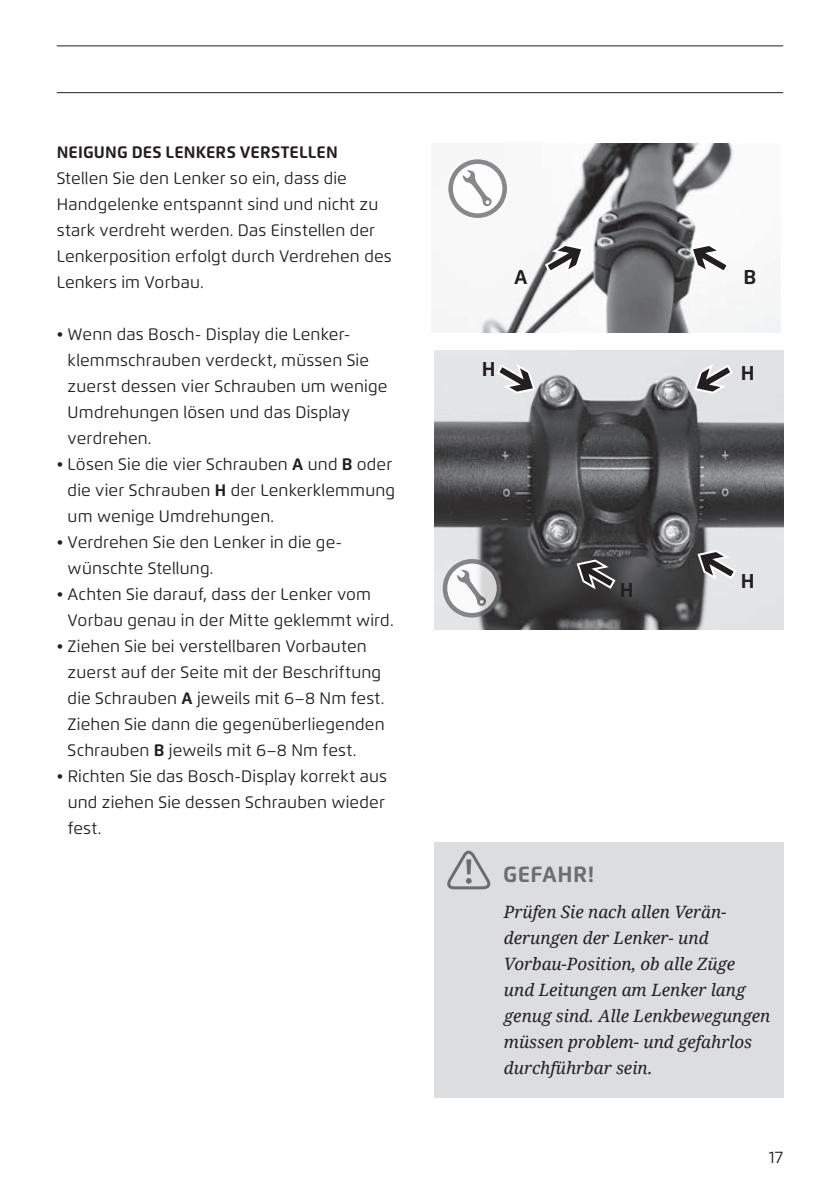
<style>
.page{position:relative;width:840px;height:1191px;background:#fff}
.page>*{position:absolute;margin:0;border:0;box-sizing:border-box;transform-origin:0 0}
.t1{font:700 22px "Flexo";letter-spacing:.02em;color:#6c6d70}
.t2{font:700 20px "Flexo";color:#231f20}
.t3{font:italic 17px/26px "Droid Serif";color:#231f20}
.t4{font:16.6px/26px "Flexo";letter-spacing:.01em;color:#231f20}
.t5{font:700 16.6px "Flexo";letter-spacing:.005em;color:#231f20}
.s1{font-weight:700}
</style>
<div class="page">
<hr style="left:57px;top:92px;width:725px;height:1px;background:#231f20">
<hr style="left:57px;top:45px;width:725px;height:1px;background:#231f20">
<div style="left:434px;top:842px;width:348px;height:255px;background:#dcdddf"></div>
<svg style="left:447px;top:850px;width:44px;height:40px"></svg>
<img style="left:434px;top:351px;width:348px;height:279px">
<svg style="left:695px;top:548px;width:42px;height:34px"></svg>
<svg style="left:575px;top:558px;width:41px;height:33px"></svg>
<svg style="left:495px;top:362px;width:41px;height:33px"></svg>
<svg style="left:692px;top:362px;width:42px;height:33px"></svg>
<svg style="left:444px;top:561px;width:54px;height:54px"></svg>
<div style="left:442px;top:559px;width:59px;height:58px;border:5px solid #6c6d70;border-radius:50%"></div>
<svg style="left:456px;top:570px;width:30px;height:36px"></svg>
<img style="left:450px;top:143px;width:330px;height:189px">
<svg style="left:450px;top:162px;width:54px;height:54px"></svg>
<div style="left:448px;top:159px;width:58px;height:59px;border:5px solid #6c6d70;border-radius:50%"></div>
<svg style="left:462px;top:170px;width:29px;height:36px"></svg>
<svg style="left:543px;top:242px;width:41px;height:34px"></svg>
<svg style="left:688px;top:242px;width:42px;height:34px"></svg>
<p class="t5" style="left:57px;top:142px;width:282px">NEIGUNG DES LENKERS VERSTELLEN</p>
<p class="t4" style="left:57px;top:165px;width:336px">Stellen Sie den Lenker so ein, dass die Handgelenke entspannt sind und nicht zu stark verdreht werden. Das Einstellen der Lenkerposition erfolgt durch Verdrehen des Lenkers im Vorbau.</p>
<p class="t4" style="left:68px;top:321px;width:321px;text-indent:-11px">• Wenn das Bosch- Display die Lenker&shy;klemmschrauben verdeckt, müssen Sie zuerst dessen vier Schrauben um wenige<br>Umdrehungen lösen und das Display verdrehen.</p>
<p class="t4" style="left:68px;top:451px;width:329px;text-indent:-11px">• Lösen Sie die vier Schrauben <span class="s1">A</span> und <span class="s1">B</span> oder die vier Schrauben <span class="s1">H</span> der Lenkerklemmung um wenige Umdrehungen.</p>
<p class="t4" style="left:68px;top:529px;width:276px;text-indent:-11px">• Verdrehen Sie den Lenker in die ge&shy;wünschte Stellung.</p>
<p class="t4" style="left:68px;top:581px;width:327px;text-indent:-11px">• Achten Sie darauf, dass der Lenker vom<br>Vorbau genau in der Mitte geklemmt wird.</p>
<p class="t4" style="left:68px;top:633px;width:318px;text-indent:-11px">• Ziehen Sie bei verstellbaren Vorbauten zuerst auf der Seite mit der Beschriftung die Schrauben <span class="s1">A</span> jeweils mit 6–8 Nm fest.<br>Ziehen Sie dann die gegenüberliegenden Schrauben <span class="s1">B</span> jeweils mit 6–8 Nm fest.</p>
<p class="t4" style="left:68px;top:763px;width:321px;text-indent:-11px">• Richten Sie das Bosch-Display korrekt aus und ziehen Sie dessen Schrauben wieder fest.</p>
<p class="t2" style="left:514px;top:265px;width:15px">A</p>
<p class="t2" style="left:743px;top:265px;width:14px">B</p>
<p class="t2" style="left:481px;top:356px;width:15px">H</p>
<p class="t2" style="left:740px;top:360px;width:15px">H</p>
<p class="t2" style="left:619px;top:578px;width:15px">H</p>
<p class="t2" style="left:740px;top:568px;width:15px">H</p>
<h1 class="t1" style="left:503px;top:861px;width:93px">GEFAHR!</h1>
<p class="t3" style="left:503px;top:899px;width:267px">Prüfen Sie nach allen Verän&shy;derungen der Lenker- und<br>Vorbau-Position, ob alle Züge<br>und Leitungen am Lenker lang genug sind. Alle Lenkbewegungen müssen problem- und gefahrlos durchführbar sein.</p>
<p class="t4" style="left:768px;top:1143px;width:16px">17</p>
</div>
